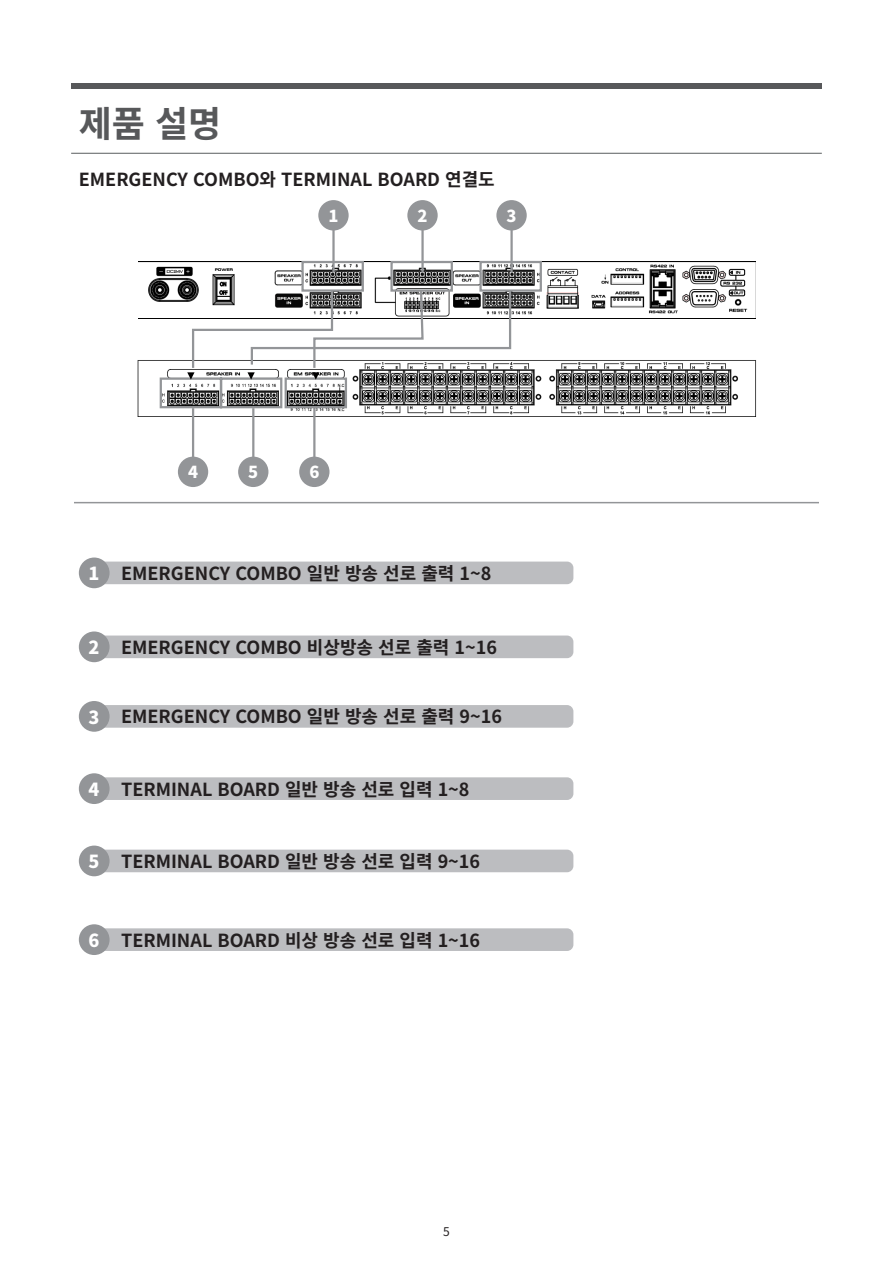
<style>
.page{position:relative;width:893px;height:1263px;background:#fff}
.page>*{position:absolute;margin:0;border:0;box-sizing:border-box;transform-origin:0 0}
.t1{font:700 36px "Noto Sans CJ Kkr";color:#57585a}
.t2{font:700 18px "Noto Sans CJ Kkr";color:#231f20}
.t3{font:900 18px "Noto Sans CJ Kkr";color:#fff}
.t4{font:900 16.5px "Noto Sans CJ Kkr";color:#fff}
.t5{font:12px "Noto Sans CJ Kkr";color:#231f20}
</style>
<div class="page">
<hr style="left:71px;top:153px;width:751px;height:1px;background:#5a5e5f">
<div style="left:71px;top:83px;width:751px;height:5px;background:#57585a"></div>
<div style="left:90px;top:562px;width:483px;height:22px;background:#bcbdc0;border-radius:6px"></div>
<div style="left:79px;top:557px;width:31px;height:31px;background:#939598;border-radius:50%"></div>
<div style="left:90px;top:635px;width:483px;height:23px;background:#bcbdc0;border-radius:6px"></div>
<div style="left:79px;top:631px;width:31px;height:31px;background:#939598;border-radius:50%"></div>
<div style="left:90px;top:705px;width:483px;height:23px;background:#bcbdc0;border-radius:6px"></div>
<div style="left:79px;top:701px;width:31px;height:31px;background:#939598;border-radius:50%"></div>
<div style="left:90px;top:777px;width:483px;height:23px;background:#bcbdc0;border-radius:6px"></div>
<div style="left:79px;top:773px;width:31px;height:31px;background:#939598;border-radius:50%"></div>
<div style="left:90px;top:850px;width:483px;height:22px;background:#bcbdc0;border-radius:6px"></div>
<div style="left:79px;top:845px;width:31px;height:31px;background:#939598;border-radius:50%"></div>
<div style="left:90px;top:928px;width:483px;height:23px;background:#bcbdc0;border-radius:6px"></div>
<div style="left:79px;top:924px;width:31px;height:31px;background:#939598;border-radius:50%"></div>
<hr style="left:74px;top:502px;width:745px;height:1px;background:#939598">
<img style="left:137px;top:360px;width:619px;height:56px">
<img style="left:138px;top:262px;width:618px;height:57px">
<svg style="left:159px;top:260px;width:384px;height:149px"></svg>
<hr style="left:192px;top:408px;width:2px;height:63px;background:#939598">
<hr style="left:252px;top:408px;width:2px;height:63px;background:#939598">
<hr style="left:313px;top:408px;width:2px;height:63px;background:#939598">
<hr style="left:332px;top:218px;width:3px;height:54px;background:#939598">
<hr style="left:421px;top:218px;width:3px;height:54px;background:#939598">
<hr style="left:510px;top:218px;width:3px;height:54px;background:#939598">
<svg style="left:187px;top:288px;width:325px;height:92px"></svg>
<div style="left:178px;top:457px;width:30px;height:30px;background:#939598;border-radius:50%"></div>
<div style="left:318px;top:200px;width:31px;height:30px;background:#939598;border-radius:50%"></div>
<div style="left:407px;top:200px;width:31px;height:30px;background:#939598;border-radius:50%"></div>
<div style="left:496px;top:200px;width:31px;height:30px;background:#939598;border-radius:50%"></div>
<div style="left:238px;top:457px;width:30px;height:30px;background:#939598;border-radius:50%"></div>
<div style="left:299px;top:457px;width:30px;height:30px;background:#939598;border-radius:50%"></div>
<p class="t1" style="left:79px;top:103px;width:144px">제품 설명</p>
<p class="t2" style="left:79px;top:169px;width:417px">EMERGENCY COMBO와 TERMINAL BOARD 연결도</p>
<p class="t4" style="left:328px;top:206px;width:12px">1</p>
<p class="t4" style="left:417px;top:206px;width:12px">2</p>
<p class="t4" style="left:507px;top:206px;width:12px">3</p>
<p class="t4" style="left:188px;top:463px;width:12px">4</p>
<p class="t4" style="left:248px;top:463px;width:12px">5</p>
<p class="t4" style="left:309px;top:463px;width:12px">6</p>
<p class="t3" style="left:89px;top:563px;width:12px">1</p>
<p class="t2" style="left:121px;top:563px;width:372px">EMERGENCY COMBO 일반 방송 선로 출력 1~8</p>
<p class="t3" style="left:89px;top:637px;width:12px">2</p>
<p class="t2" style="left:121px;top:637px;width:377px">EMERGENCY COMBO 비상방송 선로 출력 1~16</p>
<p class="t3" style="left:89px;top:707px;width:12px">3</p>
<p class="t2" style="left:121px;top:707px;width:382px">EMERGENCY COMBO 일반 방송 선로 출력 9~16</p>
<p class="t3" style="left:89px;top:779px;width:12px">4</p>
<p class="t2" style="left:121px;top:779px;width:350px">TERMINAL BOARD 일반 방송 선로 입력 1~8</p>
<p class="t3" style="left:89px;top:851px;width:12px">5</p>
<p class="t2" style="left:121px;top:851px;width:361px">TERMINAL BOARD 일반 방송 선로 입력 9~16</p>
<p class="t3" style="left:89px;top:930px;width:12px">6</p>
<p class="t2" style="left:121px;top:930px;width:361px">TERMINAL BOARD 비상 방송 선로 입력 1~16</p>
<p class="t5" style="left:443px;top:1225px;width:8px">5</p>
</div>
